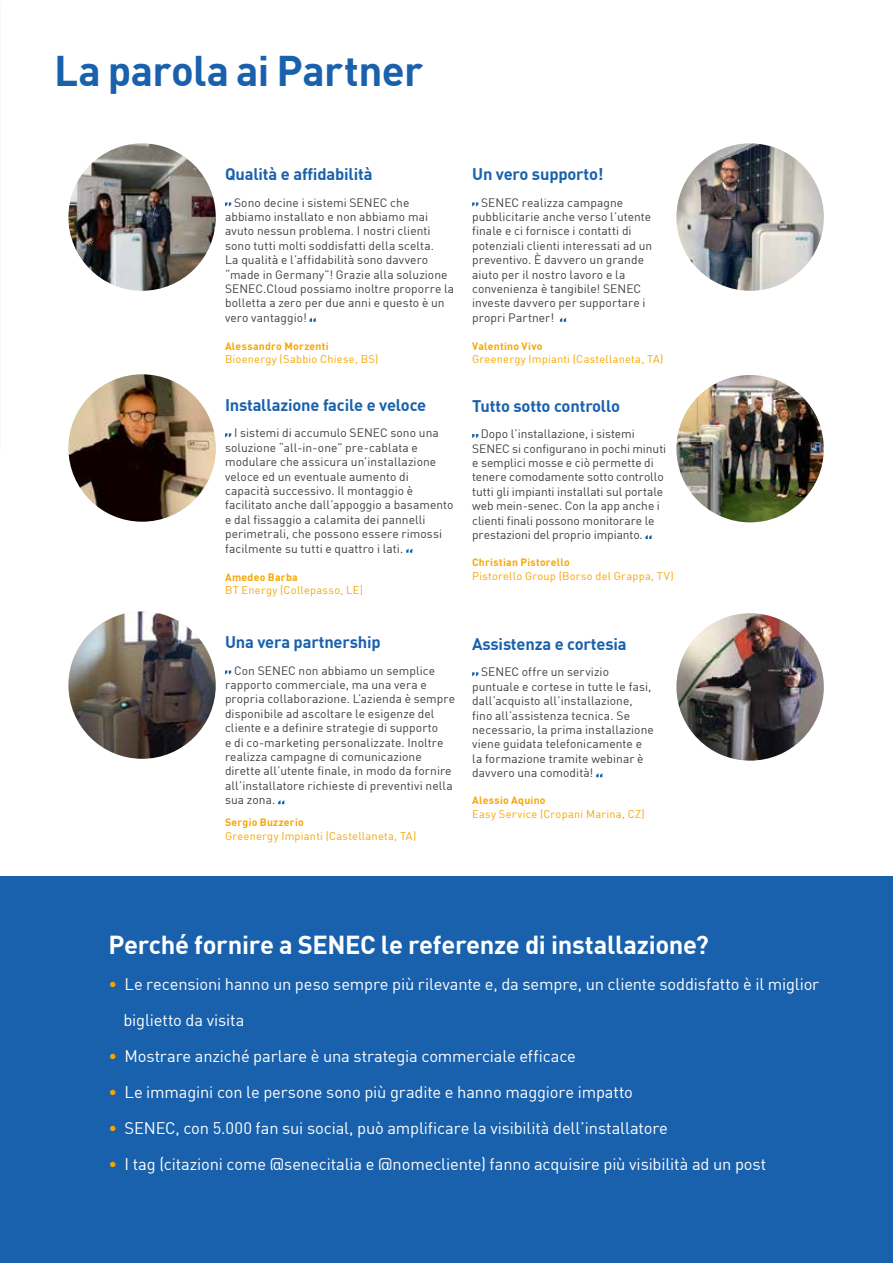
<style>
.page{position:relative;width:893px;height:1263px;background:#fff}
.page>*{position:absolute;margin:0;border:0;box-sizing:border-box;transform-origin:0 0}
.t1{font:700 42px "En BWDIN Pro";letter-spacing:-.015em;color:#1961ac}
.t2{font:700 25.5px "En BWDIN Pro";letter-spacing:-.015em;color:#fff}
.t3{font:16.5px/36px "En BWDIN Pro";letter-spacing:-.01em;color:#fff}
.t4{font:700 16.5px "En BWDIN Pro";letter-spacing:-.01em;color:#1961ac}
.t5{font:12px/14.4px "En BWDIN Pro";letter-spacing:.005em;color:#403e3e}
.t6{font:11.1px "En BWDIN Pro";letter-spacing:.02em;color:#f7a600}
.t7{font:700 10.5px "En BWDIN Pro";letter-spacing:.025em;color:#f7a600}
.s1{color:#f7a300}
</style>
<div class="page">
<div style="left:1px;top:877px;width:892px;height:386px;background:#1961ac"></div>
<svg style="left:225px;top:202px;width:6px;height:5px"></svg>
<svg style="left:310px;top:318px;width:6px;height:4px"></svg>
<svg style="left:472px;top:202px;width:6px;height:5px"></svg>
<svg style="left:560px;top:318px;width:6px;height:4px"></svg>
<img style="left:68px;top:143px;width:148px;height:148px;border-radius:74px">
<svg style="left:225px;top:433px;width:6px;height:4px"></svg>
<svg style="left:406px;top:549px;width:6px;height:4px"></svg>
<img style="left:68px;top:374px;width:148px;height:148px;border-radius:74px">
<svg style="left:225px;top:670px;width:6px;height:4px"></svg>
<svg style="left:278px;top:800px;width:6px;height:4px"></svg>
<img style="left:68px;top:611px;width:148px;height:148px;border-radius:74px">
<svg style="left:472px;top:434px;width:6px;height:4px"></svg>
<svg style="left:645px;top:535px;width:7px;height:4px"></svg>
<img style="left:676px;top:375px;width:148px;height:147px;border-radius:74px">
<img style="left:676px;top:143px;width:148px;height:148px;border-radius:74px">
<svg style="left:472px;top:672px;width:6px;height:4px"></svg>
<svg style="left:596px;top:773px;width:6px;height:4px"></svg>
<img style="left:676px;top:613px;width:148px;height:148px;border-radius:74px">
<h1 class="t1" style="left:54px;top:42px;width:371px">La parola ai Partner</h1>
<h3 class="t4" style="left:225px;top:163px;width:149px">Qualità e affidabilità</h3>
<h3 class="t4" style="left:472px;top:163px;width:133px">Un vero supporto!</h3>
<p class="t5" style="left:225px;top:194px;width:231px;text-indent:9px">Sono decine i sistemi SENEC che abbiamo installato e non abbiamo mai avuto nessun problema. I nostri clienti sono tutti molti soddisfatti della scelta.<br>La qualità e l’affidabilità sono davvero “made in Germany”! Grazie alla soluzione SENEC.Cloud possiamo inoltre proporre la bolletta a zero per due anni e questo è un vero vantaggio!</p>
<p class="t5" style="left:472px;top:194px;width:182px;text-indent:9px">SENEC realizza campagne pubblicitarie anche verso l’utente finale e ci fornisce i contatti di potenziali clienti interessati ad un preventivo. È davvero un grande aiuto per il nostro lavoro e la convenienza è tangibile! SENEC investe davvero per supportare i propri Partner!</p>
<p class="t7" style="left:225px;top:339px;width:105px">Alessandro Morzenti</p>
<p class="t6" style="left:225px;top:351px;width:155px">Bioenergy (Sabbio Chiese, BS)</p>
<p class="t7" style="left:472px;top:339px;width:72px">Valentino Vivo</p>
<p class="t6" style="left:472px;top:351px;width:193px">Greenergy Impianti (Castellaneta, TA)</p>
<h3 class="t4" style="left:225px;top:394px;width:203px">Installazione facile e veloce</h3>
<p class="t5" style="left:225px;top:425px;width:230px;text-indent:9px">I sistemi di accumulo SENEC sono una soluzione “all-in-one” pre-cablata e modulare che assicura un’installazione veloce ed un eventuale aumento di capacità successivo. Il montaggio è facilitato anche dall’appoggio a basamento e dal fissaggio a calamita dei pannelli perimetrali, che possono essere rimossi facilmente su tutti e quattro i lati.</p>
<p class="t7" style="left:225px;top:570px;width:74px">Amedeo Barba</p>
<p class="t6" style="left:225px;top:582px;width:140px">BT Energy (Collepasso, LE)</p>
<h3 class="t4" style="left:225px;top:631px;width:157px">Una vera partnership</h3>
<p class="t5" style="left:225px;top:662px;width:232px;text-indent:9px">Con SENEC non abbiamo un semplice rapporto commerciale, ma una vera e propria collaborazione. L’azienda è sempre disponibile ad ascoltare le esigenze del cliente e a definire strategie di supporto<br>e di co-marketing personalizzate. Inoltre realizza campagne di comunicazione dirette all’utente finale, in modo da fornire all’installatore richieste di preventivi nella sua zona.</p>
<p class="t7" style="left:225px;top:815px;width:80px">Sergio Buzzerio</p>
<p class="t6" style="left:225px;top:828px;width:193px">Greenergy Impianti (Castellaneta, TA)</p>
<h3 class="t4" style="left:472px;top:395px;width:150px">Tutto sotto controllo</h3>
<p class="t5" style="left:472px;top:426px;width:196px;text-indent:9px">Dopo l’installazione, i sistemi SENEC si configurano in pochi minuti e semplici mosse e ciò permette di tenere comodamente sotto controllo tutti gli impianti installati sul portale web mein-senec. Con la app anche i clienti finali possono monitorare le prestazioni del proprio impianto.</p>
<p class="t7" style="left:472px;top:555px;width:99px">Christian Pistorello</p>
<p class="t6" style="left:472px;top:568px;width:203px">Pistorello Group (Borso del Grappa, TV)</p>
<h3 class="t4" style="left:472px;top:633px;width:156px">Assistenza e cortesia</h3>
<p class="t5" style="left:472px;top:664px;width:183px;text-indent:9px">SENEC offre un servizio puntuale e cortese in tutte le fasi, dall’acquisto all’installazione, fino all’assistenza tecnica. Se necessario, la prima installazione viene guidata telefonicamente e la formazione tramite webinar è davvero una comodità!</p>
<p class="t7" style="left:472px;top:793px;width:75px">Alessio Aquino</p>
<p class="t6" style="left:472px;top:806px;width:174px">Easy Service (Cropani Marina, CZ)</p>
<h2 class="t2" style="left:108px;top:927px;width:602px">Perché fornire a SENEC le referenze di installazione?</h2>
<h3 class="t3" style="left:123px;top:965px;width:697px;text-indent:-15px"><span class="s1">•</span> Le recensioni hanno un peso sempre più rilevante e, da sempre, un cliente soddisfatto è il miglior biglietto da visita</h3>
<h3 class="t3" style="left:108px;top:1037px;width:469px"><span class="s1">•</span> Mostrare anziché parlare è una strategia commerciale efficace</h3>
<h3 class="t3" style="left:108px;top:1073px;width:526px"><span class="s1">•</span> Le immagini con le persone sono più gradite e hanno maggiore impatto</h3>
<h3 class="t3" style="left:108px;top:1109px;width:561px"><span class="s1">•</span> SENEC, con 5.000 fan sui social, può amplificare la visibilità dell’installatore</h3>
<h3 class="t3" style="left:108px;top:1145px;width:659px"><span class="s1">•</span> I tag (citazioni come @senecitalia e @nomecliente) fanno acquisire più visibilità ad un post</h3>
</div>
